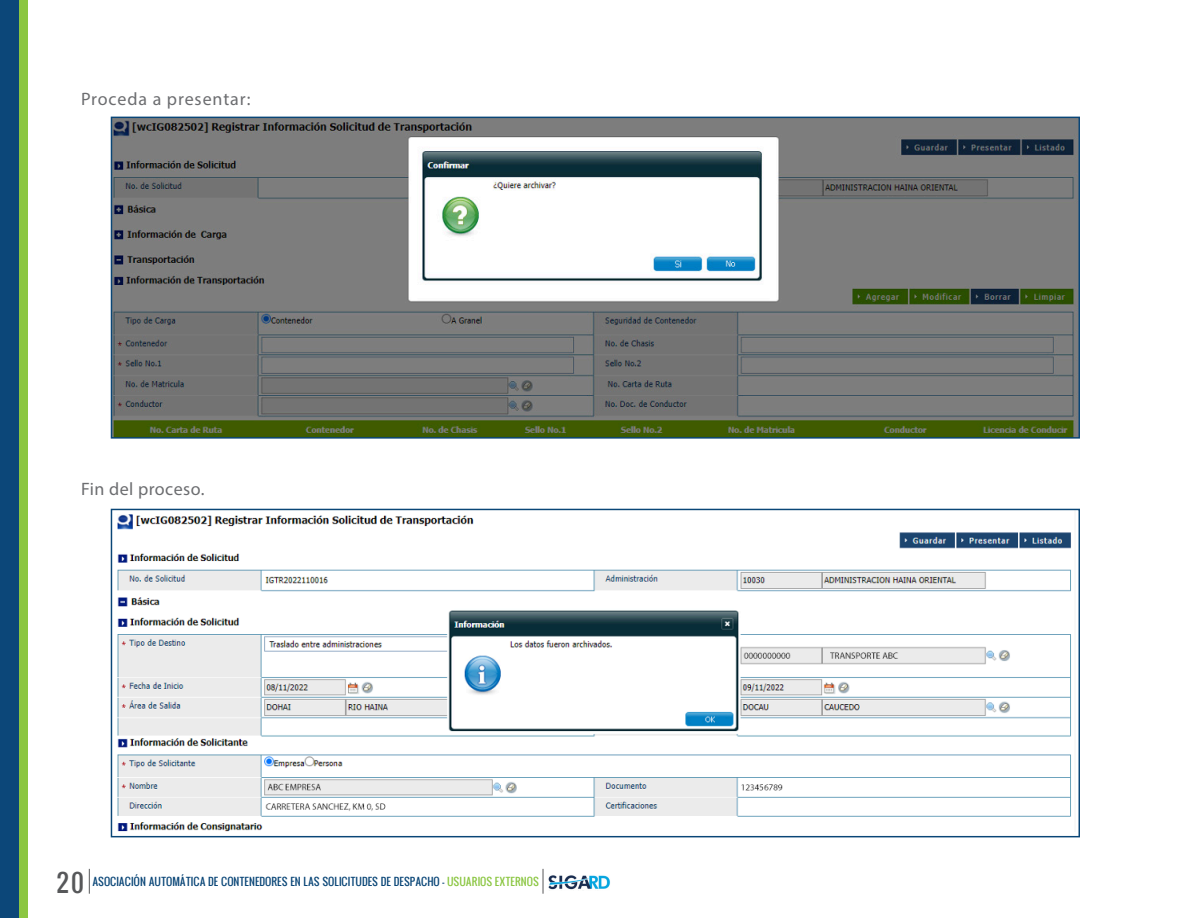
<style>
.page{position:relative;width:1188px;height:918px;background:#fff}
.page>*{position:absolute;margin:0;border:0;box-sizing:border-box;transform-origin:0 0}
.t1{font:24px "Oswald";color:#57585a}
.t2{font:18px "Myriad Pro";letter-spacing:.04em;color:#6c6d70}
.t3{font:10.5px "Oswald";letter-spacing:-.005em;color:#0a4677}
.s1{color:#8bc642}
</style>
<div class="page">
<div style="left:0;top:0;width:28px;height:918px;background:#8bc642"></div>
<div style="left:0;top:0;width:19px;height:918px;background:#0c4779"></div>
<svg style="left:89px;top:869px;width:1px;height:25px"></svg>
<svg style="left:543px;top:869px;width:1px;height:25px"></svg>
<img style="left:548px;top:875px;width:62px;height:15px">
<img style="left:113px;top:119px;width:965px;height:318px">
<img style="left:117px;top:514px;width:954px;height:318px">
<p class="t2" style="left:81px;top:88px;width:171px">Proceda a presentar:</p>
<p class="t2" style="left:81px;top:478px;width:125px">Fin del proceso.</p>
<h1 class="t1" style="left:56px;top:864px;width:30px">20</h1>
<p class="t3" style="left:92px;top:874px;width:448px">ASOCIACIÓN AUTOMÁTICA DE CONTENEDORES EN LAS SOLICITUDES DE DESPACHO - <span class="s1">USUARIOS EXTERNOS</span></p>
</div>
